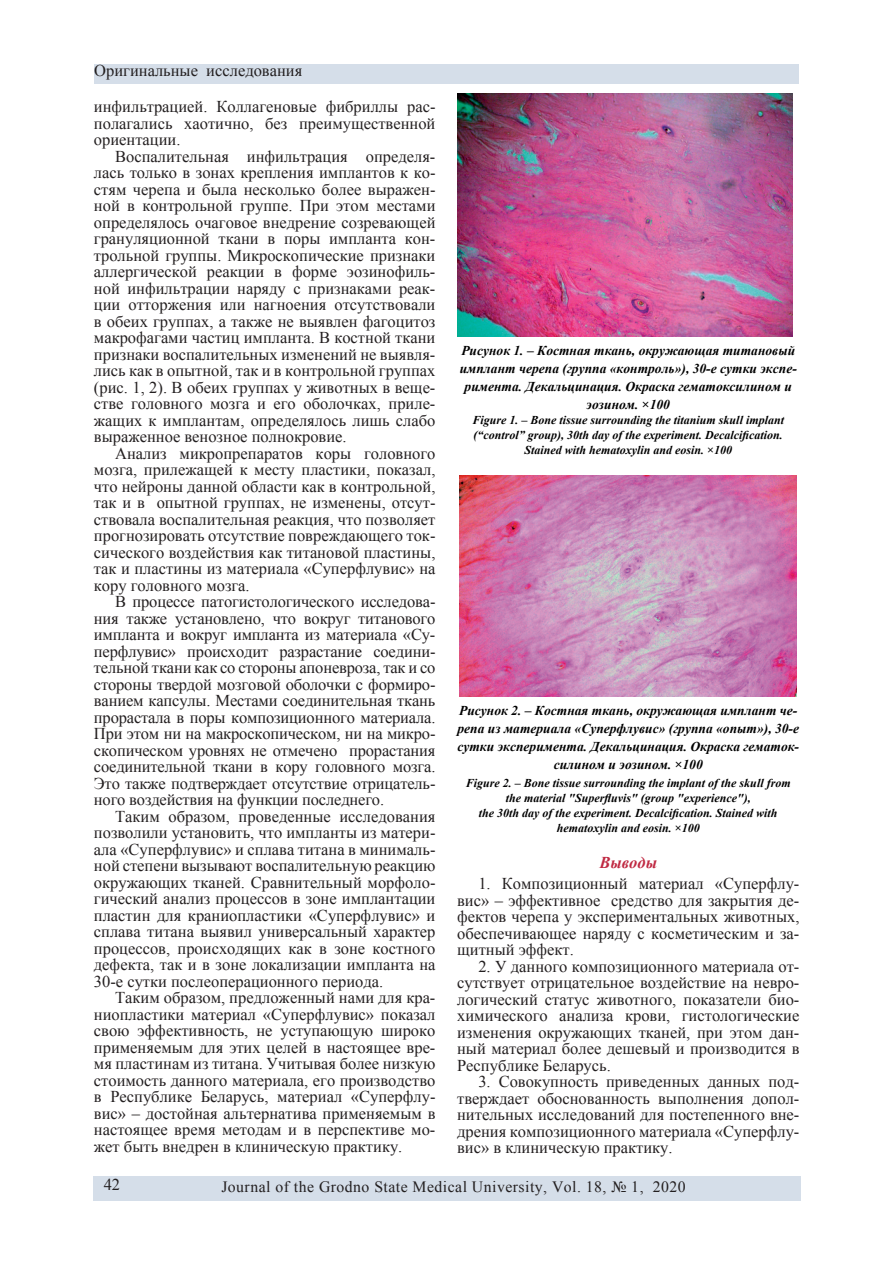
<style>
.page{position:relative;width:893px;height:1263px;background:#fff}
.page>*{position:absolute;margin:0;border:0;box-sizing:border-box;transform-origin:0 0}
.t1{font:16.5px/16.5px "Times New Roman";color:#231f20;text-align:justify}
.t2{font:italic 700 16.5px "Times New Roman";color:#c02a43}
.t3{font:15.75px "Times New Roman";letter-spacing:.03em;color:#231f20}
.t4{font:italic 700 13.5px/18px "Times New Roman";color:#000001;text-align:center}
.t5{font:italic 700 12px/15px "Times New Roman";color:#000001;text-align:center}
</style>
<div class="page">
<div style="left:94px;top:1176px;width:707px;height:25px;background:#d5dee9"></div>
<div style="left:94px;top:65px;width:705px;height:19px;background:#d5dee9"></div>
<img style="left:457px;top:94px;width:335px;height:243px">
<img style="left:460px;top:475px;width:337px;height:221px">
<p class="t1" style="left:94px;top:62px;width:210px">Оригинальные исследования</p>
<p class="t1" style="left:94px;top:98px;width:343px">инфильтрацией. Коллагеновые фибриллы рас&shy;полагались хаотично, без преимущественной ориентации.</p>
<p class="t1" style="left:94px;top:148px;width:343px;text-indent:21px">Воспалительная инфильтрация определя&shy;лась только в зонах крепления имплантов к ко&shy;стям черепа и была несколько более выражен&shy;ной в контрольной группе. При этом местами определялось очаговое внедрение созревающей грануляционной ткани в поры импланта кон&shy;трольной группы. Микроскопические признаки аллергической реакции в форме эозинофиль&shy;ной инфильтрации наряду с признаками реак&shy;ции отторжения или нагноения отсутствовали в обеих группах, а также не выявлен фагоцитоз макрофагами частиц импланта. В костной ткани признаки воспалительных изменений не выявля&shy;лись как в опытной, так и в контрольной группах (рис. 1, 2). В обеих группах у животных в веще&shy;стве головного мозга и его оболочках, приле&shy;жащих к имплантам, определялось лишь слабо выраженное венозное полнокровие.</p>
<p class="t1" style="left:94px;top:445px;width:343px;text-indent:21px">Анализ микропрепаратов коры головного мозга, прилежащей к месту пластики, показал, что нейроны данной области как в контрольной, так и в опытной группах, не изменены, отсут&shy;ствовала воспалительная реакция, что позволяет прогнозировать отсутствие повреждающего ток&shy;сического воздействия как титановой пластины, так и пластины из материала «Суперфлувис» на кору головного мозга.</p>
<p class="t1" style="left:94px;top:593px;width:343px;text-indent:21px">В процессе патогистологического исследова&shy;ния также установлено, что вокруг титанового импланта и вокруг импланта из материала «Су&shy;перфлувис» происходит разрастание соедини&shy;тельной ткани как со стороны апоневроза, так и со стороны твердой мозговой оболочки с формиро&shy;ванием капсулы. Местами соединительная ткань прорастала в поры композиционного материала.<br>При этом ни на макроскопическом, ни на микро&shy;скопическом уровнях не отмечено прорастания соединительной ткани в кору головного мозга.<br>Это также подтверждает отсутствие отрицатель&shy;ного воздействия на функции последнего.</p>
<p class="t1" style="left:94px;top:808px;width:343px;text-indent:21px">Таким образом, проведенные исследования позволили установить, что импланты из матери&shy;ала «Суперфлувис» и сплава титана в минималь&shy;ной степени вызывают воспалительную реакцию окружающих тканей. Сравнительный морфоло&shy;гический анализ процессов в зоне имплантации пластин для краниопластики «Суперфлувис» и сплава титана выявил универсальный характер процессов, происходящих как в зоне костного дефекта, так и в зоне локализации импланта на 30-е сутки послеоперационного периода.</p>
<p class="t1" style="left:94px;top:989px;width:343px;text-indent:21px">Таким образом, предложенный нами для кра&shy;ниопластики материал «Суперфлувис» показал свою эффективность, не уступающую широко применяемым для этих целей в настоящее вре&shy;мя пластинам из титана. Учитывая более низкую стоимость данного материала, его производство в Республике Беларусь, материал «Суперфлу&shy;вис» – достойная альтернатива применяемым в настоящее время методам и в перспективе мо&shy;жет быть внедрен в клиническую практику.</p>
<p class="t4" style="left:460px;top:341px;width:339px">Рисунок 1. – Костная ткань, окружающая титановый имплант черепа (группа «контроль»), 30-е сутки экспе&shy;римента. Декальцинация. Окраска гематоксилином и эозином. ×100</p>
<p class="t5" style="left:473px;top:412px;width:313px">Figure 1. – Bone tissue surrounding the titanium skull implant (“control” group), 30th day of the experiment. Decalcification.<br>Stained with hematoxylin and eosin. ×100</p>
<p class="t4" style="left:457px;top:701px;width:343px">Рисунок 2. – Костная ткань, окружающая имплант че&shy;репа из материала «Суперфлувис» (группа «опыт»), 30-е сутки эксперимента. Декальцинация. Окраска гематок&shy;силином и эозином. ×100</p>
<p class="t5" style="left:466px;top:775px;width:326px">Figure 2. – Bone tissue surrounding the implant of the skull from the material "Superfluvis" (group "experience"),<br>the 30th day of the experiment. Decalcification. Stained with hematoxylin and eosin. ×100</p>
<p class="t2" style="left:599px;top:851px;width:59px">Выводы</p>
<p class="t1" style="left:457px;top:875px;width:344px;text-indent:21px">1. Композиционный материал «Суперфлу&shy;вис» – эффективное средство для закрытия де&shy;фектов черепа у экспериментальных животных, обеспечивающее наряду с косметическим и за&shy;щитный эффект.</p>
<p class="t1" style="left:457px;top:957px;width:344px;text-indent:21px">2. У данного композиционного материала от&shy;сутствует отрицательное воздействие на невро&shy;логический статус животного, показатели био&shy;химического анализа крови, гистологические изменения окружающих тканей, при этом дан&shy;ный материал более дешевый и производится в Республике Беларусь.</p>
<p class="t1" style="left:457px;top:1073px;width:344px;text-indent:21px">3. Совокупность приведенных данных под&shy;тверждает обоснованность выполнения допол&shy;нительных исследований для постепенного вне&shy;дрения композиционного материала «Суперфлу&shy;вис» в клиническую практику.</p>
<p class="t1" style="left:104px;top:1176px;width:18px">42</p>
<p class="t3" style="left:221px;top:1176px;width:466px">Journal of the Grodno State Medical University, Vol. 18, № 1, 2020</p>
</div>
